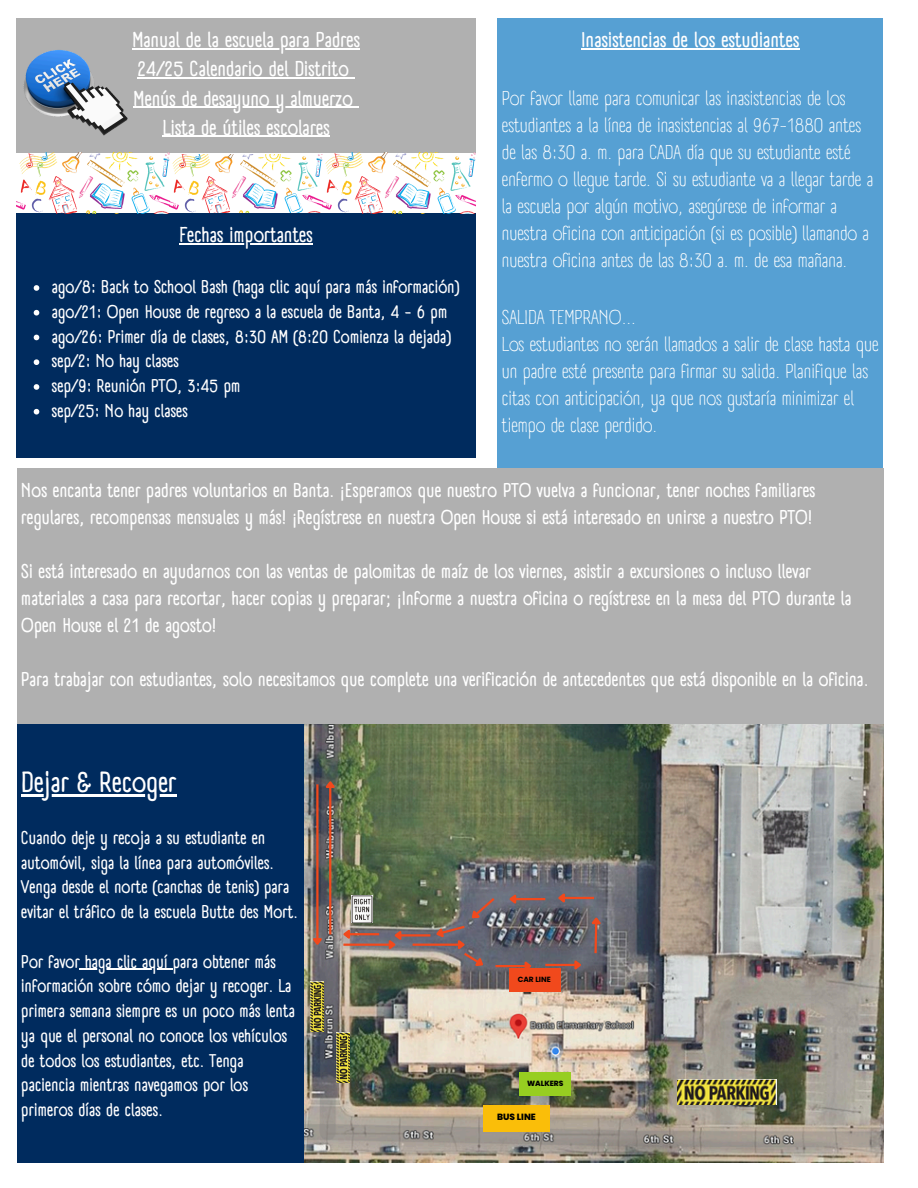
<style>
.page{position:relative;width:918px;height:1188px;background:#fff}
.page>*{position:absolute;margin:0;border:0;box-sizing:border-box;transform-origin:0 0}
.t1{font:700 28.5px "A Day Without Sun Text";color:#fff}
.t2{font:700 21px/29.2px "A Day Without Sun Text";color:#fff}
.t3{font:700 19.5px/27px "A Day Without Sun Text";color:#fff}
.t4{font:19.5px/27px "A Day Without Sun Text";color:#fff}
.t5{font:700 18px/24.8px "A Day Without Sun Text";color:#fff}
.t6{font:800 9px "Poppins";color:#000}
.t7{font:800 7.5px "Poppins";color:#000}
.t8{font:700 7.5px "Poppins";color:#000}
</style>
<div class="page">
<div style="left:17px;top:213px;width:459px;height:245px;background:#002b5e"></div>
<hr style="left:180px;top:244px;width:133px;height:1px;background:#fff">
<svg style="left:34px;top:285px;width:5px;height:6px"></svg>
<svg style="left:34px;top:310px;width:5px;height:6px"></svg>
<svg style="left:34px;top:335px;width:5px;height:5px"></svg>
<svg style="left:34px;top:359px;width:5px;height:6px"></svg>
<svg style="left:34px;top:384px;width:5px;height:6px"></svg>
<svg style="left:34px;top:409px;width:5px;height:6px"></svg>
<div style="left:497px;top:18px;width:386px;height:453px;background:#56a0d3"></div>
<hr style="left:581px;top:48px;width:218px;height:1px;background:#fff">
<div style="left:17px;top:724px;width:288px;height:439px;background:#002b5e"></div>
<hr style="left:21px;top:794px;width:156px;height:3px;background:#fff">
<hr style="left:85px;top:969px;width:83px;height:1px;background:#fff">
<img style="left:305px;top:724px;width:578px;height:438px">
<hr style="left:343px;top:944px;width:46px;height:2px;background:#f1491c">
<hr style="left:413px;top:944px;width:45px;height:2px;background:#f1491c">
<hr style="left:495px;top:965px;width:30px;height:2px;background:#f1491c">
<svg style="left:522px;top:960px;width:12px;height:9px"></svg>
<hr style="left:545px;top:964px;width:30px;height:2px;background:#f1491c">
<svg style="left:572px;top:958px;width:12px;height:15px"></svg>
<hr style="left:564px;top:897px;width:30px;height:2px;background:#f1491c">
<svg style="left:556px;top:890px;width:11px;height:15px"></svg>
<hr style="left:516px;top:898px;width:29px;height:2px;background:#f1491c">
<svg style="left:507px;top:891px;width:11px;height:15px"></svg>
<svg style="left:590px;top:915px;width:14px;height:40px"></svg>
<svg style="left:432px;top:896px;width:65px;height:77px;background:#746b6a"></svg>
<hr style="left:401px;top:934px;width:29px;height:3px;background:#f1491c">
<svg style="left:387px;top:928px;width:16px;height:25px"></svg>
<hr style="left:350px;top:933px;width:29px;height:2px;background:#f1491c">
<svg style="left:341px;top:926px;width:11px;height:15px"></svg>
<hr style="left:329px;top:787px;width:2px;height:147px;background:#f1491c">
<svg style="left:324px;top:779px;width:14px;height:11px"></svg>
<hr style="left:316px;top:784px;width:3px;height:155px;background:#f1491c">
<svg style="left:310px;top:936px;width:14px;height:11px"></svg>
<img style="left:351px;top:895px;width:22px;height:27px">
<div style="left:483px;top:1105px;width:67px;height:27px;background:#fabe09"></div>
<div style="left:520px;top:1072px;width:51px;height:24px;background:#97ce21"></div>
<div style="left:510px;top:969px;width:51px;height:23px;background:#f1491c"></div>
<img style="left:337px;top:1032px;width:12px;height:51px">
<img style="left:311px;top:981px;width:12px;height:51px">
<img style="left:677px;top:1080px;width:99px;height:24px">
<div style="left:17px;top:469px;width:866px;height:255px;background:#b0b0b0"></div>
<div style="left:17px;top:18px;width:459px;height:135px;background:#b0b0b0"></div>
<hr style="left:132px;top:48px;width:228px;height:1px;background:#fff">
<hr style="left:138px;top:77px;width:211px;height:2px;background:#fff">
<svg style="left:349px;top:77px;width:6px;height:2px"></svg>
<hr style="left:134px;top:107px;width:219px;height:1px;background:#fff">
<hr style="left:163px;top:136px;width:167px;height:1px;background:#fff">
<img style="left:16px;top:38px;width:127px;height:108px">
<img style="left:17px;top:153px;width:459px;height:60px">
<p class="t2" style="left:132px;top:25px;width:229px">Manual de la escuela para Padres<br>24/25 Calendario del Distrito</p>
<h1 class="t2" style="left:134px;top:84px;width:221px;text-align:center">Menús de desayuno y almuerzo<br>Lista de útiles escolares</h1>
<h2 class="t2" style="left:180px;top:221px;width:135px">Fechas importantes</h2>
<h2 class="t5" style="left:52px;top:274px;width:409px">ago/8: Back to School Bash (haga clic aquí para más información)</h2>
<h3 class="t5" style="left:52px;top:299px;width:397px">ago/21: Open House de regreso a la escuela de Banta, 4 - 6 pm</h3>
<h3 class="t5" style="left:52px;top:324px;width:401px">ago/26: Primer día de clases, 8:30 AM (8:20 Comienza la dejada)</h3>
<p class="t5" style="left:52px;top:349px;width:129px">sep/2: No hay clases</p>
<p class="t5" style="left:52px;top:373px;width:190px">sep/9: Reunión PTO, 3:45 pm</p>
<p class="t5" style="left:52px;top:398px;width:138px">sep/25: No hay clases</p>
<p class="t2" style="left:581px;top:25px;width:220px">Inasistencias de los estudiantes</p>
<h2 class="t4" style="left:502px;top:85px;width:373px">Por favor llame para comunicar las inasistencias de los estudiantes a la línea de inasistencias al 967-1880 antes de las 8:30 a. m. para CADA día que su estudiante esté enfermo o llegue tarde. Si su estudiante va a llegar tarde a la escuela por algún motivo, asegúrese de informar a nuestra oficina con anticipación (si es posible) llamando a nuestra oficina antes de las 8:30 a. m. de esa mañana.</h2>
<p class="t4" style="left:502px;top:303px;width:378px">SALIDA TEMPRANO...<br>Los estudiantes no serán llamados a salir de clase hasta que un padre esté presente para firmar su salida. Planifique las citas con anticipación, ya que nos gustaría minimizar el tiempo de clase perdido.</p>
<p class="t3" style="left:21px;top:477px;width:796px">Nos encanta tener padres voluntarios en Banta. ¡Esperamos que nuestro PTO vuelva a funcionar, tener noches familiares regulares, recompensas mensuales y más! ¡Regístrese en nuestra Open House si está interesado en unirse a nuestro PTO!</p>
<p class="t3" style="left:21px;top:558px;width:832px">Si está interesado en ayudarnos con las ventas de palomitas de maíz de los viernes, asistir a excursiones o incluso llevar materiales a casa para recortar, hacer copias y preparar; ¡Informe a nuestra oficina o regístrese en la mesa del PTO durante la<br>Open House el 21 de agosto!</p>
<h6 class="t3" style="left:21px;top:666px;width:849px">Para trabajar con estudiantes, solo necesitamos que complete una verificación de antecedentes que está disponible en la oficina.</h6>
<p class="t1" style="left:21px;top:765px;width:157px">Dejar &amp; Recoger</p>
<p class="t5" style="left:21px;top:825px;width:278px">Cuando deje y recoja a su estudiante en automóvil, siga la línea para automóviles.<br>Venga desde el norte (canchas de tenis) para evitar el tráfico de la escuela Butte des Mort.</p>
<p class="t5" style="left:21px;top:949px;width:256px">Por favor haga clic aquí para obtener más</p>
<p class="t5" style="left:21px;top:974px;width:275px">información sobre cómo dejar y recoger. La primera semana siempre es un poco más lenta ya que el personal no conoce los vehículos de todos los estudiantes, etc. Tenga paciencia mientras navegamos por los primeros días de clases.</p>
<p class="t8" style="left:518px;top:974px;width:35px">CAR LINE</p>
<h2 class="t7" style="left:527px;top:1078px;width:38px">WALKERS</h2>
<h2 class="t6" style="left:497px;top:1111px;width:40px">BUS LINE</h2>
</div>
